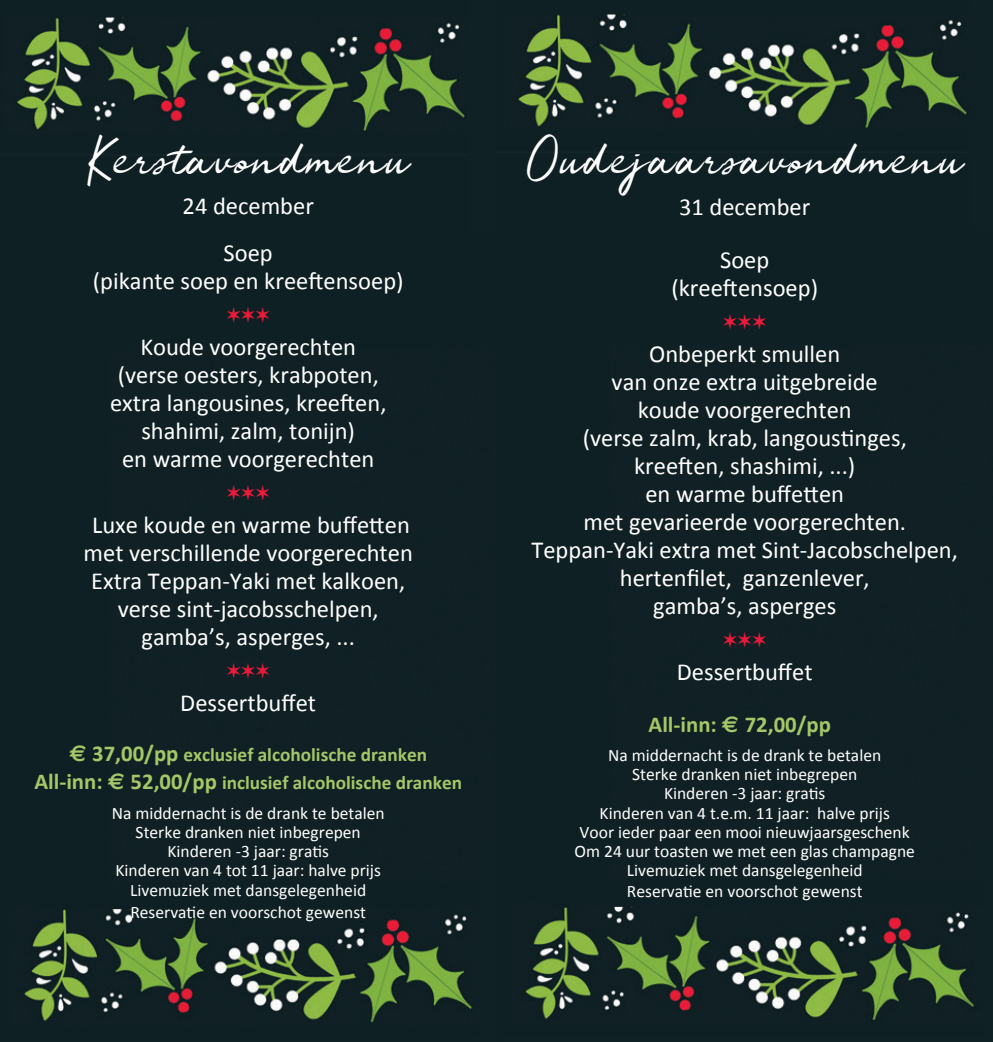
<style>
.page{position:relative;width:993px;height:1042px;background:#fff}
.page>*{position:absolute;margin:0;border:0;box-sizing:border-box;transform-origin:0 0}
.Normaal{font:43.75px "Jelytta";letter-spacing:.03em;color:#fff}
.Normaal-2{font:24.5px/28px "Calibri";color:#fff;text-align:center}
.Normaal-3{font:700 22.75px "Calibri";color:#a5c768}
.Normaal-4{font:21px "Zapf Dingbats ITC";color:#eb1a3a}
.Normaal-5{font:700 19.25px "Calibri";color:#a5c768}
.Normaal-6{font:17.5px "Calibri";color:#fff}
.s1{font-family:"Euro Sans";font-size:22.75px}
.s2{font-size:22.75px}
.s3{font-family:"Euro Sans"}
</style>
<div class="page">
<div style="left:0;top:0;width:992px;height:1042px;background:#0f2024"></div>
<div style="left:546px;top:35px;width:446px;height:992px;background:#102024"></div>
<p class="Normaal" style="left:88px;top:134px;width:322px">Kerstavondmenu</p>
<p class="Normaal-2" style="left:182px;top:190px;width:133px">24 december</p>
<p class="Normaal-2" style="left:223px;top:238px;width:51px">Soep</p>
<p class="Normaal-2" style="left:93px;top:266px;width:312px">(pikante soep en kreeftensoep)</p>
<p class="Normaal-4" style="left:226px;top:305px;width:45px">✶✶✶</p>
<p class="Normaal-2" style="left:140px;top:332px;width:217px">Koude voorgerechten</p>
<p class="Normaal-2" style="left:118px;top:360px;width:262px">(verse oesters, krabpoten,</p>
<p class="Normaal-2" style="left:110px;top:388px;width:278px">extra langousines, kreeften,</p>
<p class="Normaal-2" style="left:141px;top:416px;width:215px">shahimi, zalm, tonijn)</p>
<p class="Normaal-2" style="left:122px;top:444px;width:254px">en warme voorgerechten</p>
<p class="Normaal-4" style="left:226px;top:483px;width:45px">✶✶✶</p>
<p class="Normaal-2" style="left:92px;top:510px;width:319px">Luxe koude en warme buffetten</p>
<p class="Normaal-2" style="left:84px;top:538px;width:331px">met verschillende voorgerechten</p>
<p class="Normaal-2" style="left:91px;top:566px;width:315px">Extra Teppan-Yaki met kalkoen,</p>
<p class="Normaal-2" style="left:118px;top:594px;width:262px">verse sint-jacobsschelpen,</p>
<p class="Normaal-2" style="left:141px;top:622px;width:215px">gamba’s, asperges, ...</p>
<p class="Normaal-4" style="left:226px;top:661px;width:45px">✶✶✶</p>
<p class="Normaal-2" style="left:180px;top:688px;width:137px">Dessertbuffet</p>
<p class="Normaal-5" style="left:69px;top:743px;width:359px"><span class="s1">E</span> <span class="s2">37,00/pp</span> exclusief alcoholische dranken</p>
<p class="Normaal-5" style="left:34px;top:771px;width:429px"><span class="s2">All-inn:</span> <span class="s1">E</span> <span class="s2">52,00/pp</span> inclusief alcoholische dranken</p>
<p class="Normaal-6" style="left:112px;top:802px;width:274px">Na middernacht is de drank te betalen</p>
<p class="Normaal-6" style="left:136px;top:821px;width:227px">Sterke dranken niet inbegrepen</p>
<p class="Normaal-6" style="left:167px;top:840px;width:163px">Kinderen -3 jaar: gratis</p>
<p class="Normaal-6" style="left:115px;top:859px;width:267px">Kinderen van 4 tot 11 jaar: halve prijs</p>
<p class="Normaal-6" style="left:130px;top:879px;width:237px">Livemuziek met dansgelegenheid</p>
<p class="Normaal-6" style="left:130px;top:901px;width:237px">Reservatie en voorschot gewenst</p>
<p class="Normaal" style="left:527px;top:134px;width:437px">Oudejaarsavondmenu</p>
<p class="Normaal-2" style="left:679px;top:192px;width:133px">31 december</p>
<p class="Normaal-2" style="left:719px;top:244px;width:51px">Soep</p>
<p class="Normaal-2" style="left:671px;top:272px;width:148px">(kreeftensoep)</p>
<p class="Normaal-4" style="left:722px;top:312px;width:45px">✶✶✶</p>
<p class="Normaal-2" style="left:649px;top:338px;width:192px">Onbeperkt smullen</p>
<p class="Normaal-2" style="left:611px;top:366px;width:267px">van onze extra uitgebreide</p>
<p class="Normaal-2" style="left:637px;top:394px;width:215px">koude voorgerechten</p>
<p class="Normaal-2" style="left:582px;top:422px;width:325px">(verse zalm, krab, langoustinges,</p>
<p class="Normaal-2" style="left:634px;top:450px;width:222px">kreeften, shashimi, ...)</p>
<p class="Normaal-2" style="left:645px;top:478px;width:200px">en warme buffetten</p>
<p class="Normaal-2" style="left:583px;top:506px;width:324px">met gevarieerde voorgerechten.</p>
<p class="Normaal-2" style="left:531px;top:534px;width:428px">Teppan-Yaki extra met Sint-Jacobschelpen, hertenfilet, ganzenlever,</p>
<p class="Normaal-2" style="left:653px;top:590px;width:185px">gamba’s, asperges</p>
<p class="Normaal-4" style="left:722px;top:630px;width:45px">✶✶✶</p>
<p class="Normaal-2" style="left:676px;top:656px;width:137px">Dessertbuffet</p>
<p class="Normaal-3" style="left:648px;top:710px;width:184px">All-inn: <span class="s3">E</span> 72,00/pp</p>
<p class="Normaal-6" style="left:608px;top:744px;width:274px">Na middernacht is de drank te betalen</p>
<p class="Normaal-6" style="left:632px;top:763px;width:227px">Sterke dranken niet inbegrepen</p>
<p class="Normaal-6" style="left:663px;top:782px;width:163px">Kinderen -3 jaar: gratis</p>
<p class="Normaal-6" style="left:599px;top:802px;width:292px">Kinderen van 4 t.e.m. 11 jaar: halve prijs</p>
<p class="Normaal-6" style="left:579px;top:821px;width:331px">Voor ieder paar een mooi nieuwjaarsgeschenk</p>
<p class="Normaal-6" style="left:574px;top:840px;width:342px">Om 24 uur toasten we met een glas champagne</p>
<p class="Normaal-6" style="left:626px;top:859px;width:237px">Livemuziek met dansgelegenheid</p>
<p class="Normaal-6" style="left:626px;top:880px;width:237px">Reservatie en voorschot gewenst</p>
</div>
